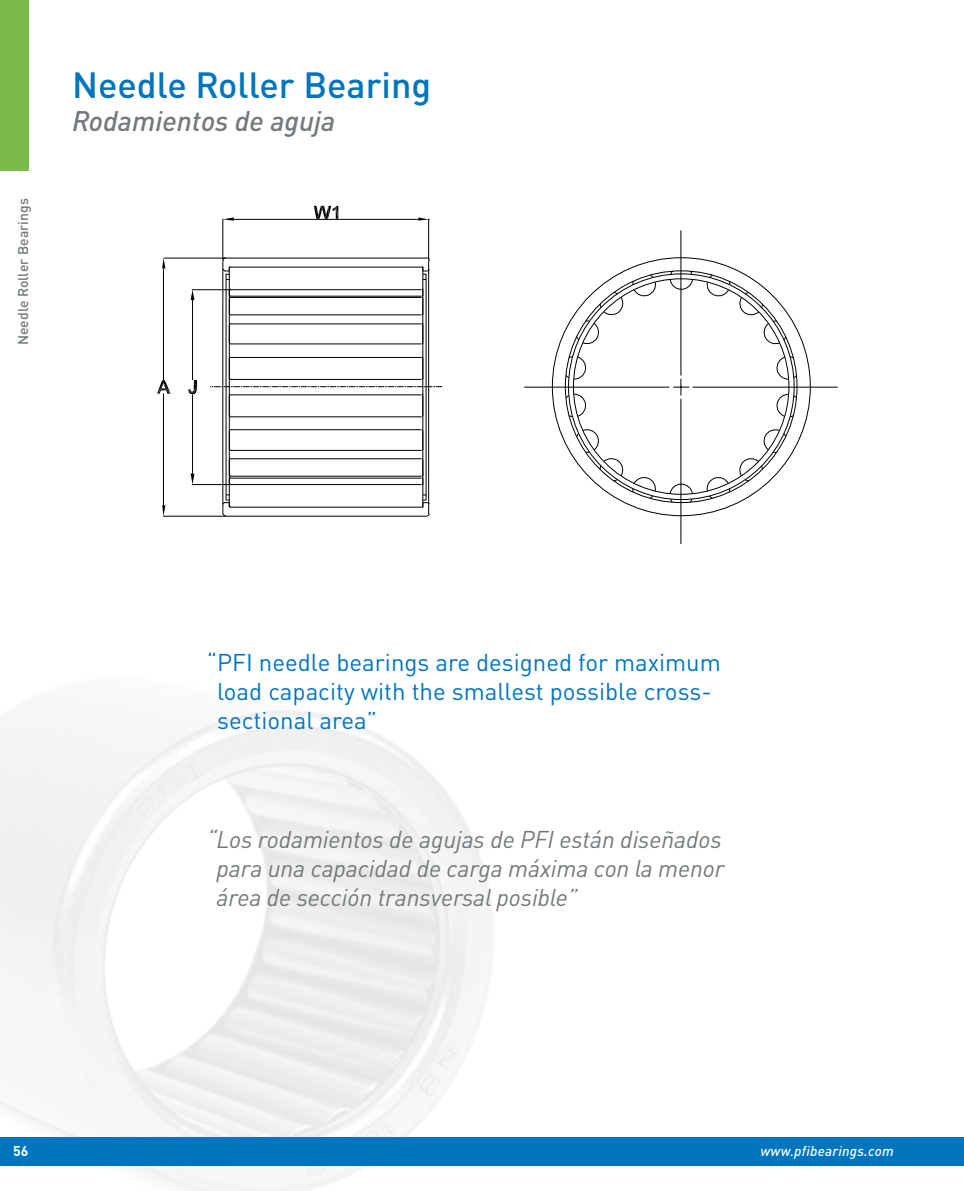
<style>
.page{position:relative;width:964px;height:1191px;background:#fff}
.page>*{position:absolute;margin:0;border:0;box-sizing:border-box;transform-origin:0 0}
.t1{font:500 36px "DIN Pro";color:#0075be}
.t2{font:italic 500 28px "DIN Pro";color:#73797c}
.t3{font:italic 24px/28.8px "DIN Pro";letter-spacing:-.005em;color:#73797c;text-align:justify}
.t4{font:24px/28.8px "DIN Pro";color:#0075be}
.t5{font:500 14px "DIN Pro";color:#73797c}
.t6{font:italic 500 14px "DIN Pro";letter-spacing:.015em;color:#fff}
.t7{font:700 14px "DIN Pro";color:#fff}
</style>
<div class="page">
<img style="left:0;top:710px;width:710px;height:481px">
<svg style="left:551px;top:257px;width:260px;height:260px"></svg>
<svg style="left:632px;top:274px;width:25px;height:24px"></svg>
<svg style="left:576px;top:291px;width:49px;height:55px"></svg>
<svg style="left:565px;top:355px;width:22px;height:25px"></svg>
<svg style="left:565px;top:393px;width:22px;height:25px"></svg>
<svg style="left:576px;top:427px;width:49px;height:55px"></svg>
<svg style="left:632px;top:475px;width:25px;height:24px"></svg>
<svg style="left:669px;top:483px;width:24px;height:20px"></svg>
<svg style="left:705px;top:475px;width:26px;height:24px"></svg>
<svg style="left:737px;top:427px;width:50px;height:55px"></svg>
<svg style="left:775px;top:393px;width:22px;height:25px"></svg>
<svg style="left:775px;top:356px;width:22px;height:24px"></svg>
<svg style="left:737px;top:291px;width:50px;height:55px"></svg>
<svg style="left:705px;top:274px;width:26px;height:24px"></svg>
<hr style="left:222px;top:219px;width:1px;height:40px;background:#000">
<hr style="left:428px;top:219px;width:1px;height:40px;background:#000">
<hr style="left:234px;top:219px;width:184px;height:1px;background:#000">
<svg style="left:223px;top:217px;width:11px;height:4px"></svg>
<svg style="left:314px;top:206px;width:24px;height:13px"></svg>
<svg style="left:418px;top:217px;width:12px;height:4px"></svg>
<hr style="left:192px;top:289px;width:38px;height:1px;background:#000">
<hr style="left:192px;top:484px;width:38px;height:1px;background:#000">
<hr style="left:192px;top:300px;width:1px;height:80px;background:#000">
<hr style="left:192px;top:394px;width:1px;height:79px;background:#000">
<svg style="left:191px;top:290px;width:3px;height:10px"></svg>
<svg style="left:188px;top:380px;width:9px;height:14px"></svg>
<svg style="left:191px;top:473px;width:3px;height:12px"></svg>
<svg style="left:210px;top:257px;width:232px;height:260px"></svg>
<div style="left:0;top:1137px;width:964px;height:28px;background:#0075be"></div>
<div style="left:0;top:0;width:28px;height:170px;background:#7aba4c"></div>
<p class="t5" style="left:12px;top:345px;width:148px;rotate:-90deg">Needle Roller Bearings</p>
<h1 class="t1" style="left:72px;top:55px;width:361px">Needle Roller Bearing</h1>
<p class="t2" style="left:72px;top:99px;width:265px">Rodamientos de aguja</p>
<p class="t4" style="left:217px;top:646px;width:505px;text-indent:-10px">“PFI needle bearings are designed for maximum load capacity with the smallest possible cross&shy;sectional area”</p>
<p class="t3" style="left:216px;top:822px;width:509px;text-indent:-10px">“Los rodamientos de agujas de PFI están diseñados para una capacidad de carga máxima con la menor área de sección transversal posible”</p>
<p class="t7" style="left:13px;top:1138px;width:17px">56</p>
<p class="t6" style="left:760px;top:1139px;width:135px">www.pfibearings.com</p>
</div>
